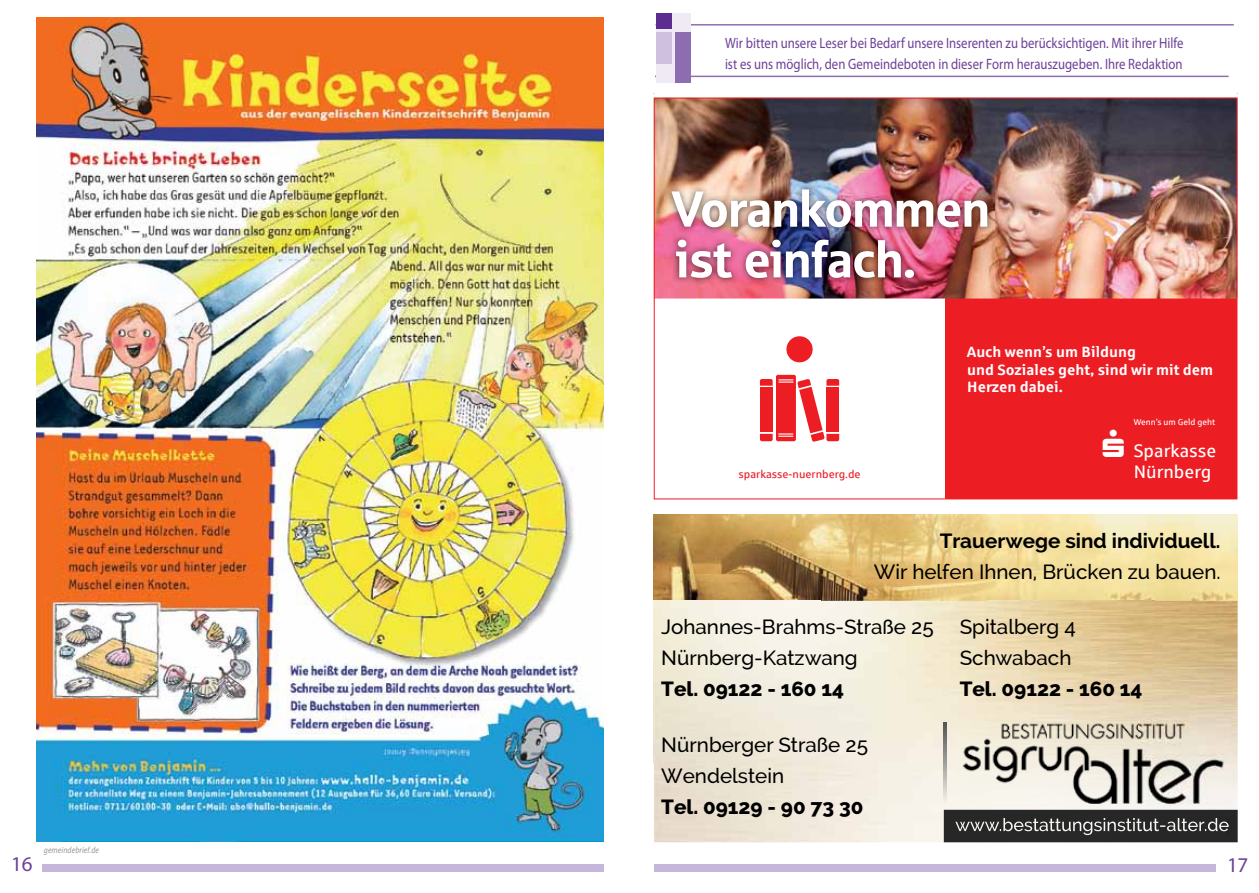
<style>
.page{position:relative;width:1259px;height:893px;background:#fff}
.page>*{position:absolute;margin:0;border:0;box-sizing:border-box;transform-origin:0 0}
.t1{font:50.7px/50.7px "Sparkasse Head";color:#fff}
.t2{font:21px "Myriad Pro";color:#6c3f98}
.t3{font:500 20.55px/30.9px "Raleway";color:#000}
.t4{font:800 20.55px "Raleway";color:#000}
.t5{font:700 20.55px "Raleway";color:#000}
.t6{font:18.15px/21px "Sparkasse Rg";color:#fff;text-align:right}
.t7{font:15px/21px "Myriad Pro";color:#6c3f98;scale:.85 1}
.t8{font:700 14.85px/17.9px "Sparkasse Rg";color:#fff}
.t9{font:11.25px "Sparkasse Rg";color:#ed1d24}
.t10{font:italic 9px "Myriad Pro";letter-spacing:.015em;color:#939598;scale:.85 1}
.t11{font:8.7px "Sparkasse Rg";color:#fff}
</style>
<div class="page">
<div style="left:42px;top:864px;width:562px;height:8px;background:#c5b7da"></div>
<div style="left:654px;top:864px;width:561px;height:8px;background:#c5b7da"></div>
<img style="left:654px;top:514px;width:583px;height:87px">
<img style="left:653px;top:600px;width:334px;height:162px">
<img style="left:1154px;top:601px;width:83px;height:209px">
<img style="left:956px;top:803px;width:273px;height:4px">
<img style="left:956px;top:719px;width:273px;height:84px">
<div style="left:944px;top:810px;width:293px;height:32px;background:#282727"></div>
<img style="left:955px;top:818px;width:273px;height:17px">
<img style="left:944px;top:722px;width:2px;height:80px">
<div style="left:945px;top:299px;width:292px;height:200px;background:#ed1d24"></div>
<svg style="left:786px;top:336px;width:26px;height:26px"></svg>
<svg style="left:760px;top:375px;width:79px;height:67px"></svg>
<img style="left:656px;top:100px;width:579px;height:199px">
<img style="left:665px;top:182px;width:329px;height:103px">
<hr style="left:655px;top:24px;width:578px;height:2px;background:#8d6fb1">
<hr style="left:655px;top:76px;width:573px;height:1px;background:#8d6fb1">
<div style="left:656px;top:13px;width:35px;height:70px;background:#efeaf4"></div>
<div style="left:656px;top:32px;width:16px;height:32px;background:#cec0de"></div>
<div style="left:675px;top:32px;width:16px;height:51px;background:#8d6cb2"></div>
<div style="left:656px;top:13px;width:16px;height:16px;background:#5c2d91"></div>
<img style="left:37px;top:18px;width:567px;height:824px">
<p class="t7" style="left:725px;top:32px;width:541px">Wir bitten unsere Leser bei Bedarf unsere Inserenten zu berücksichtigen. Mit ihrer Hilfe ist es uns möglich, den Gemeindeboten in dieser Form herauszugeben. Ihre Redaktion</p>
<h1 class="t1" style="left:671px;top:182px;width:320px">Vorankommen ist einfach.</h1>
<p class="t8" style="left:966px;top:342px;width:248px">Auch wenn’s um Bildung<br>und Soziales geht, sind wir mit dem<br>Herzen dabei.</p>
<p class="t9" style="left:738px;top:467px;width:124px">sparkasse-nuernberg.de</p>
<p class="t11" style="left:1133px;top:417px;width:83px">Wenn’s um Geld geht</p>
<p class="t6" style="left:1102px;top:440px;width:115px">▲ Sparkasse<br>Nürnberg</p>
<p class="t10" style="left:44px;top:844px;width:66px">gemeindebrief.de</p>
<h3 class="t5" style="left:939px;top:529px;width:282px">Trauerwege sind individuell.</h3>
<h3 class="t3" style="left:874px;top:556px;width:348px">Wir helfen Ihnen, Brücken zu bauen.</h3>
<h3 class="t3" style="left:661px;top:611px;width:274px">Johannes-Brahms-Straße 25<br>Nürnberg-Katzwang</h3>
<h3 class="t4" style="left:661px;top:677px;width:184px">Tel. 09122 - 160 14</h3>
<h3 class="t3" style="left:661px;top:730px;width:208px">Nürnberger Straße 25<br>Wendelstein</h3>
<h3 class="t4" style="left:661px;top:795px;width:204px">Tel. 09129 - 90 73 30</h3>
<h3 class="t3" style="left:959px;top:611px;width:118px">Spitalberg 4<br>Schwabach</h3>
<h3 class="t4" style="left:959px;top:677px;width:184px">Tel. 09122 - 160 14</h3>
<h2 class="t2" style="left:11px;top:851px;width:23px">16</h2>
<h2 class="t2" style="left:1227px;top:852px;width:23px">17</h2>
</div>
